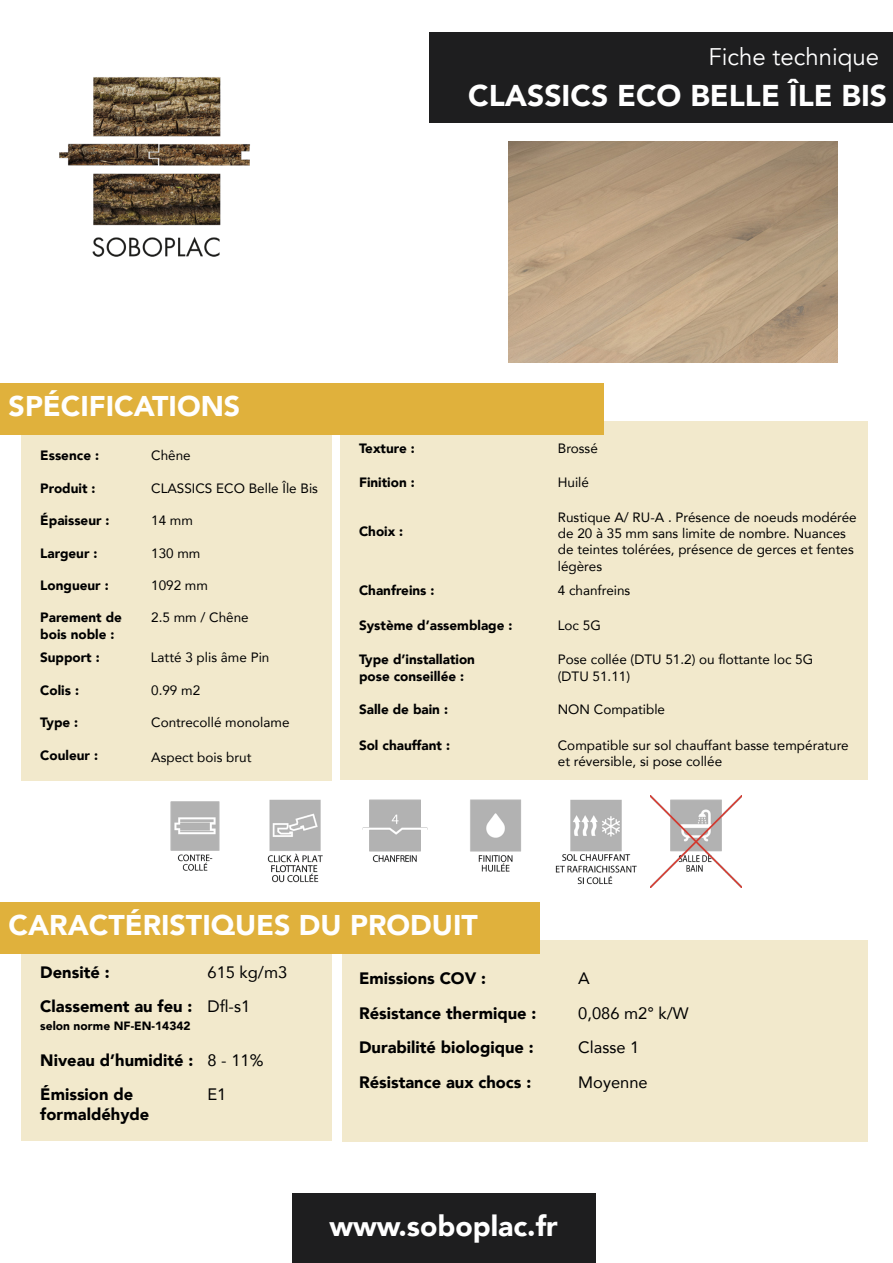
<style>
.page{position:relative;width:893px;height:1263px;background:#fff}
.page>*{position:absolute;margin:0;border:0;box-sizing:border-box;transform-origin:0 0}
.t1{font:900 36px "Avenir";color:#fff}
.t2{font:900 30px "Avenir";color:#fff}
.t3{font:900 28.5px "Avenir";color:#fff}
.t4{font:24px "Avenir";color:#fff}
.t5{font:900 16.5px "Avenir";color:#000}
.t6{font:16.5px "Avenir";color:#000}
.t7{font:13.5px/16.2px "Avenir";color:#000}
.t8{font:900 13.5px/16.2px "Avenir";color:#000}
.t9{font:900 12px "Avenir";color:#000}
</style>
<div class="page">
<div style="left:21px;top:954px;width:311px;height:187px;background:#f2e9cc"></div>
<div style="left:342px;top:940px;width:526px;height:201px;background:#f2e9cc"></div>
<div style="left:340px;top:421px;width:528px;height:359px;background:#f2e9cc"></div>
<div style="left:21px;top:431px;width:311px;height:349px;background:#f2e9cc"></div>
<div style="left:430px;top:32px;width:463px;height:91px;background:#1e1e1f"></div>
<img style="left:508px;top:142px;width:330px;height:220px">
<img style="left:59px;top:77px;width:191px;height:180px">
<div style="left:0;top:383px;width:604px;height:52px;background:#e0b13c"></div>
<div style="left:0;top:902px;width:539px;height:52px;background:#e0b13c"></div>
<div style="left:292px;top:1193px;width:303px;height:70px;background:#1e1e1f"></div>
<img style="left:267px;top:799px;width:56px;height:84px">
<img style="left:362px;top:799px;width:66px;height:64px">
<img style="left:470px;top:799px;width:51px;height:73px">
<img style="left:555px;top:799px;width:82px;height:86px">
<img style="left:170px;top:801px;width:50px;height:70px">
<img style="left:650px;top:796px;width:92px;height:91px">
<p class="t4" style="left:708px;top:43px;width:172px">Fiche technique</p>
<p class="t2" style="left:468px;top:70px;width:420px">CLASSICS ECO BELLE ÎLE BIS</p>
<h1 class="t1" style="left:558px;top:60px;width:299px">O’TANTIK Atelier</h1>
<p class="t3" style="left:9px;top:382px;width:233px">SPÉCIFICATIONS</p>
<p class="t8" style="left:40px;top:447px;width:60px">Essence :</p>
<p class="t8" style="left:40px;top:480px;width:57px">Produit :</p>
<p class="t8" style="left:40px;top:512px;width:71px">Épaisseur :</p>
<p class="t8" style="left:40px;top:544px;width:59px">Largeur :</p>
<p class="t8" style="left:40px;top:577px;width:70px">Longueur :</p>
<p class="t7" style="left:151px;top:447px;width:41px">Chêne</p>
<p class="t7" style="left:151px;top:480px;width:168px">CLASSICS ECO Belle Île Bis</p>
<p class="t7" style="left:151px;top:512px;width:43px">14 mm</p>
<p class="t7" style="left:151px;top:544px;width:51px">130 mm</p>
<p class="t7" style="left:151px;top:577px;width:58px">1092 mm</p>
<p class="t8" style="left:40px;top:609px;width:83px">Parement de bois noble :</p>
<p class="t7" style="left:151px;top:609px;width:99px">2.5 mm / Chêne</p>
<p class="t8" style="left:40px;top:649px;width:61px">Support :</p>
<p class="t7" style="left:151px;top:649px;width:120px">Latté 3 plis âme Pin</p>
<p class="t8" style="left:40px;top:682px;width:40px">Colis :</p>
<p class="t8" style="left:40px;top:714px;width:40px">Type :</p>
<p class="t8" style="left:40px;top:746px;width:59px">Couleur :</p>
<p class="t7" style="left:151px;top:682px;width:51px">0.99 m2</p>
<p class="t7" style="left:151px;top:714px;width:140px">Contrecollé monolame</p>
<p class="t7" style="left:151px;top:749px;width:102px">Aspect bois brut</p>
<p class="t8" style="left:359px;top:440px;width:57px">Texture :</p>
<p class="t8" style="left:359px;top:474px;width:57px">Finition :</p>
<p class="t8" style="left:359px;top:522px;width:46px">Choix :</p>
<p class="t8" style="left:359px;top:582px;width:77px">Chanfreins :</p>
<p class="t8" style="left:359px;top:617px;width:155px">Système d’assemblage :</p>
<p class="t8" style="left:359px;top:651px;width:118px">Type d’installation</p>
<p class="t8" style="left:359px;top:667px;width:107px">pose conseillée :</p>
<p class="t8" style="left:359px;top:701px;width:91px">Salle de bain :</p>
<p class="t8" style="left:359px;top:736px;width:92px">Sol chauffant :</p>
<p class="t7" style="left:558px;top:440px;width:42px">Brossé</p>
<p class="t7" style="left:558px;top:474px;width:33px">Huilé</p>
<p class="t7" style="left:558px;top:509px;width:300px">Rustique A/ RU-A . Présence de noeuds modérée de 20 à 35 mm sans limite de nombre. Nuances de teintes tolérées, présence de gerces et fentes légères</p>
<p class="t7" style="left:558px;top:582px;width:74px">4 chanfreins</p>
<p class="t7" style="left:558px;top:617px;width:45px">Loc 5G</p>
<p class="t7" style="left:558px;top:651px;width:257px">Pose collée (DTU 51.2) ou flottante loc 5G</p>
<p class="t7" style="left:558px;top:667px;width:74px">(DTU 51.11)</p>
<p class="t7" style="left:558px;top:701px;width:109px">NON Compatible</p>
<p class="t7" style="left:558px;top:736px;width:292px">Compatible sur sol chauffant basse température et réversible, si pose collée</p>
<p class="t3" style="left:9px;top:901px;width:471px">CARACTÉRISTIQUES DU PRODUIT</p>
<p class="t5" style="left:40px;top:958px;width:71px">Densité :</p>
<p class="t5" style="left:40px;top:992px;width:154px">Classement au feu :</p>
<p class="t9" style="left:40px;top:1016px;width:152px">selon norme NF-EN-14342</p>
<p class="t5" style="left:40px;top:1046px;width:155px">Niveau d’humidité :</p>
<p class="t5" style="left:40px;top:1080px;width:94px">Émission de</p>
<p class="t5" style="left:40px;top:1100px;width:111px">formaldéhyde</p>
<p class="t6" style="left:208px;top:959px;width:81px">615 kg/m3</p>
<p class="t6" style="left:208px;top:993px;width:44px">Dfl-s1</p>
<p class="t6" style="left:208px;top:1047px;width:57px">8 - 11%</p>
<p class="t6" style="left:208px;top:1081px;width:20px">E1</p>
<p class="t5" style="left:359px;top:964px;width:129px">Emissions COV :</p>
<p class="t5" style="left:359px;top:999px;width:179px">Résistance thermique :</p>
<p class="t5" style="left:359px;top:1033px;width:176px">Durabilité biologique :</p>
<p class="t5" style="left:359px;top:1068px;width:174px">Résistance aux chocs :</p>
<p class="t6" style="left:578px;top:965px;width:13px">A</p>
<p class="t6" style="left:578px;top:999px;width:112px">0,086 m2° k/W</p>
<p class="t6" style="left:578px;top:1034px;width:63px">Classe 1</p>
<p class="t6" style="left:578px;top:1069px;width:71px">Moyenne</p>
<p class="t3" style="left:329px;top:1201px;width:230px">www.soboplac.fr</p>
</div>
